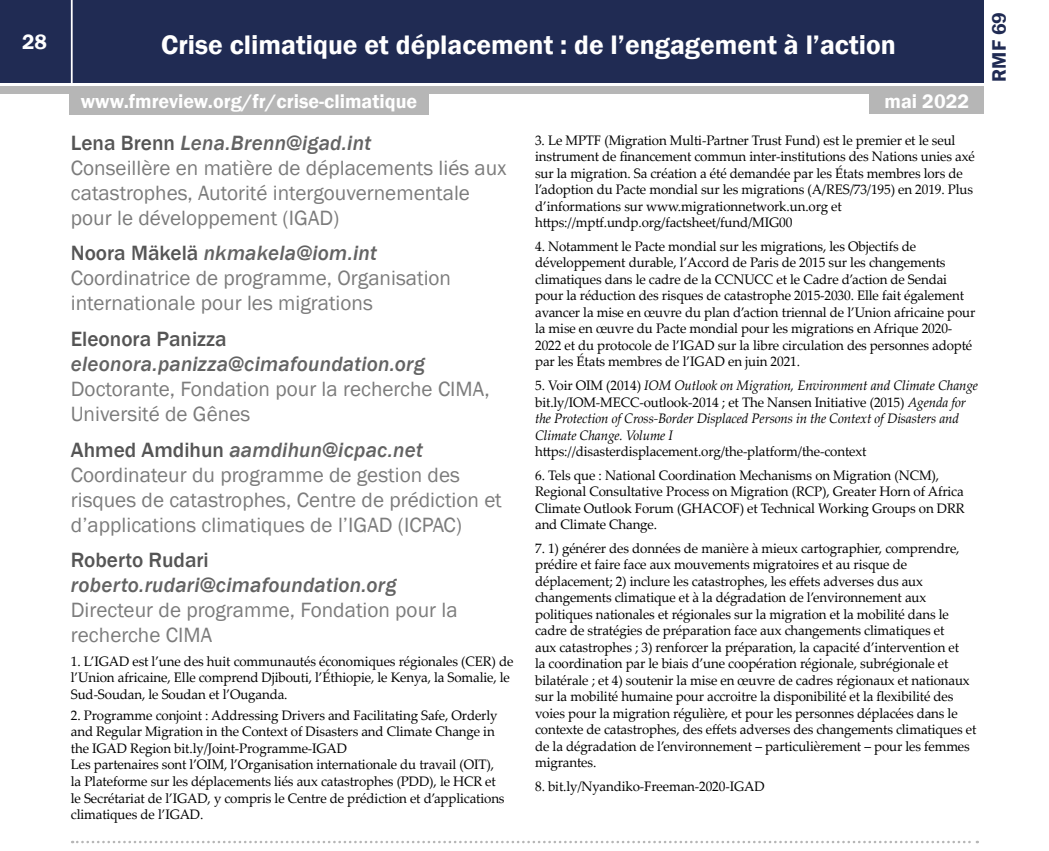
<style>
.page{position:relative;width:1049px;height:851px;background:#fff}
.page>*{position:absolute;margin:0;border:0;box-sizing:border-box;transform-origin:0 0}
.t1{font:600 27.5px "Franklin Gothic";color:#fff}
.t2{font:21.25px/25px "Franklin Gothic";color:#7c7c7c}
.t3{font:italic 500 21.25px "Franklin Gothic";letter-spacing:.01em;color:#636363}
.t4{font:500 21.25px "Franklin Gothic";color:#555}
.t5{font:600 21.25px "Franklin Gothic";color:#fff}
.t6{font:600 20px "Franklin Gothic";color:#fff}
.t7{font:600 20px "Franklin Gothic";color:#202b53}
.t8{font:13.75px/16.5px "Palatino Linotype";letter-spacing:-.01em;color:#000}
.t9{font:italic 13.75px/16.5px "Palatino Linotype";letter-spacing:-.01em;color:#000}
.s1{font-weight:500;color:#555}
.s2{font-weight:500;font-style:italic;color:#636363}
.s3{font-style:normal}
</style>
<div class="page">
<div style="left:0;top:0;width:984px;height:83px;background:#202b53"></div>
<div style="left:0;top:86px;width:984px;height:8px;background:#b6b6b6"></div>
<hr style="left:71px;top:0;width:2px;height:84px;background:#fff">
<div style="left:870px;top:92px;width:114px;height:22px;background:#b6b6b6"></div>
<div style="left:69px;top:92px;width:360px;height:22px;background:#b6b6b6"></div>
<svg style="left:72px;top:840px;width:906px;height:3px"></svg>
<h2 class="t5" style="left:22px;top:29px;width:26px">28</h2>
<h1 class="t1" style="left:161px;top:28px;width:736px">Crise climatique et déplacement : de l’engagement à l’action</h1>
<h3 class="t6" style="left:81px;top:89px;width:338px">www.fmreview.org/fr/crise-climatique</h3>
<h3 class="t6" style="left:885px;top:89px;width:86px">mai 2022</h3>
<h2 class="t2" style="left:71px;top:130px;width:437px"><span class="s1">Lena Brenn</span> <span class="s2">Lena.Brenn@igad.int<br></span>Conseillère en matière de déplacements liés aux catastrophes, Autorité intergouvernementale pour le développement (IGAD)</h2>
<h2 class="t2" style="left:71px;top:241px;width:382px"><span class="s1">Noora Mäkelä</span> <span class="s2">nkmakela@iom.int<br></span>Coordinatrice de programme, Organisation internationale pour les migrations</h2>
<h2 class="t4" style="left:71px;top:326px;width:157px">Eleonora Panizza</h2>
<h2 class="t3" style="left:71px;top:351px;width:355px">eleonora.panizza@cimafoundation.org</h2>
<h2 class="t2" style="left:71px;top:377px;width:420px">Doctorante, Fondation pour la recherche CIMA,<br>Université de Gênes</h2>
<h2 class="t2" style="left:71px;top:437px;width:432px"><span class="s1">Ahmed Amdihun</span> <span class="s2">aamdihun@icpac.net </span>Coordinateur du programme de gestion des risques de catastrophes, Centre de prédiction et d’applications climatiques de l’IGAD (ICPAC)</h2>
<h2 class="t4" style="left:71px;top:547px;width:139px">Roberto Rudari</h2>
<h2 class="t3" style="left:71px;top:572px;width:327px">roberto.rudari@cimafoundation.org</h2>
<h2 class="t2" style="left:71px;top:598px;width:388px">Directeur de programme, Fondation pour la recherche CIMA</h2>
<p class="t8" style="left:71px;top:652px;width:444px">1. L’IGAD est l’une des huit communautés économiques régionales (CER) de l’Union africaine, Elle comprend Djibouti, l’Éthiopie, le Kenya, la Somalie, le<br>Sud-Soudan, le Soudan et l’Ouganda.</p>
<p class="t8" style="left:71px;top:706px;width:435px">2. Programme conjoint : Addressing Drivers and Facilitating Safe, Orderly and Regular Migration in the Context of Disasters and Climate Change in the IGAD Region bit.ly/Joint-Programme-IGAD<br>Les partenaires sont l’OIM, l’Organisation internationale du travail (OIT), la Plateforme sur les déplacements liés aux catastrophes (PDD), le HCR et le Secrétariat de l’IGAD, y compris le Centre de prédiction et d’applications climatiques de l’IGAD.</p>
<p class="t8" style="left:535px;top:131px;width:441px">3. Le MPTF (Migration Multi-Partner Trust Fund) est le premier et le seul instrument de financement commun inter-institutions des Nations unies axé sur la migration. Sa création a été demandée par les États membres lors de l’adoption du Pacte mondial sur les migrations (A/RES/73/195) en 2019. Plus d’informations sur www.migrationnetwork.un.org et https://mptf.undp.org/factsheet/fund/MIG00</p>
<p class="t8" style="left:535px;top:237px;width:442px">4. Notamment le Pacte mondial sur les migrations, les Objectifs de développement durable, l’Accord de Paris de 2015 sur les changements climatiques dans le cadre de la CCNUCC et le Cadre d’action de Sendai pour la réduction des risques de catastrophe 2015-2030. Elle fait également avancer la mise en œuvre du plan d’action triennal de l’Union africaine pour la mise en œuvre du Pacte mondial pour les migrations en Afrique 2020- 2022 et du protocole de l’IGAD sur la libre circulation des personnes adopté par les États membres de l’IGAD en juin 2021.</p>
<p class="t9" style="left:535px;top:376px;width:444px"><span class="s3">5. Voir OIM (2014)</span> IOM Outlook on Migration, Environment and Climate Change <span class="s3">bit.ly/IOM-MECC-outlook-2014 ; et The Nansen Initiative (2015)</span> Agenda for the Protection of Cross-Border Displaced Persons in the Context of Disasters and Climate Change. Volume I</p>
<p class="t8" style="left:535px;top:442px;width:333px">https://disasterdisplacement.org/the-platform/the-context</p>
<p class="t8" style="left:535px;top:466px;width:431px">6. Tels que : National Coordination Mechanisms on Migration (NCM), Regional Consultative Process on Migration (RCP), Greater Horn of Africa Climate Outlook Forum (GHACOF) et Technical Working Groups on DRR and Climate Change.</p>
<p class="t8" style="left:535px;top:539px;width:443px">7. 1) générer des données de manière à mieux cartographier, comprendre, prédire et faire face aux mouvements migratoires et au risque de déplacement; 2) inclure les catastrophes, les effets adverses dus aux changements climatique et à la dégradation de l’environnement aux politiques nationales et régionales sur la migration et la mobilité dans le cadre de stratégies de préparation face aux changements climatiques et<br>aux catastrophes ; 3) renforcer la préparation, la capacité d’intervention et<br>la coordination par le biais d’une coopération régionale, subrégionale et bilatérale ; et 4) soutenir la mise en œuvre de cadres régionaux et nationaux sur la mobilité humaine pour accroitre la disponibilité et la flexibilité des voies pour la migration régulière, et pour les personnes déplacées dans le contexte de catastrophes, des effets adverses des changements climatiques et de la dégradation de l’environnement – particulièrement – pour les femmes migrantes.</p>
<p class="t8" style="left:535px;top:777px;width:231px">8. bit.ly/Nyandiko-Freeman-2020-IGAD</p>
<h3 class="t7" style="left:987px;top:82px;width:71px;rotate:-90deg">RMF 69</h3>
</div>
